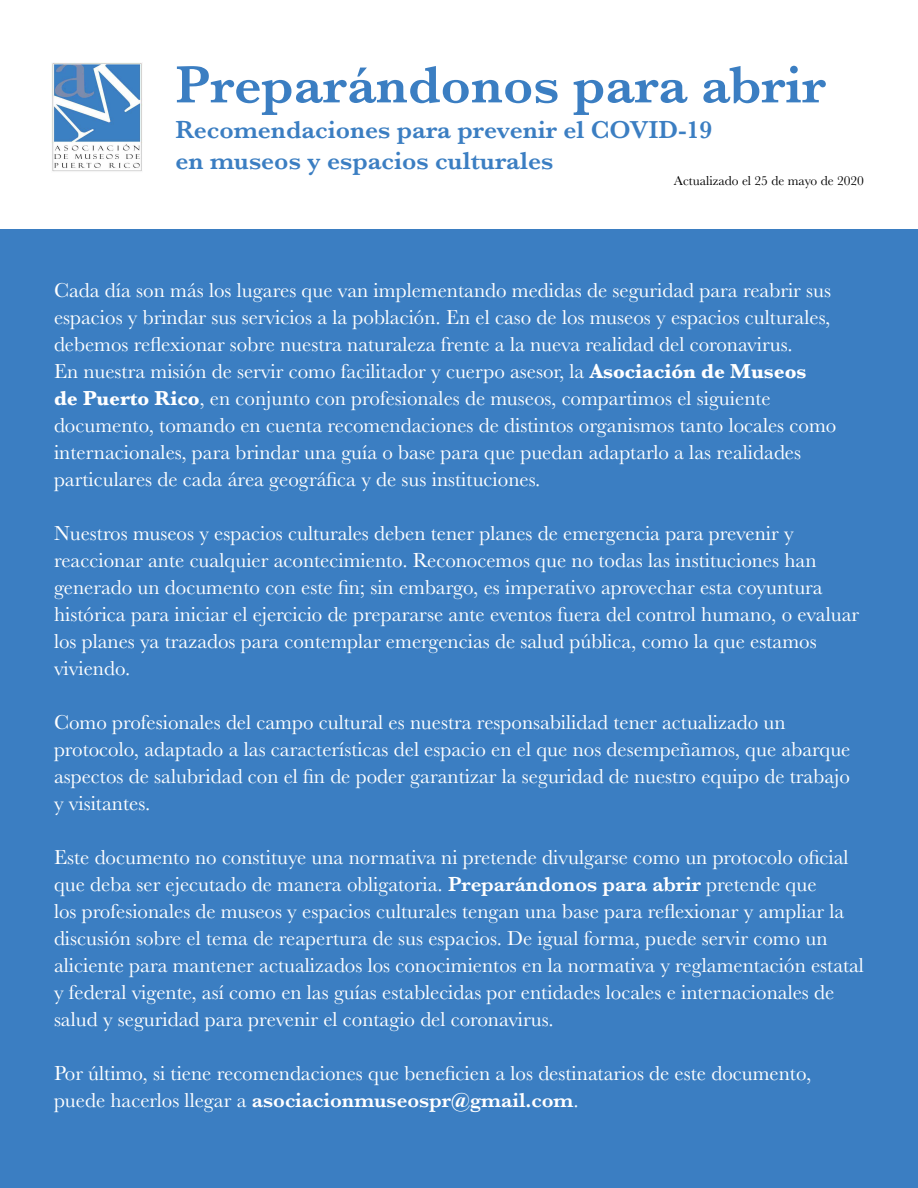
<style>
.page{position:relative;width:918px;height:1188px;background:#fff}
.page>*{position:absolute;margin:0;border:0;box-sizing:border-box;transform-origin:0 0}
.t1{font:600 54px "Baskerville";color:#3b7ec2}
.t2{font:600 25.5px/30.6px "Baskerville";color:#3b7ec2}
.t3{font:21px/27px "Baskerville";color:#fff}
.t4{font:13.5px "Baskerville";color:#000}
.s1{font-weight:700}
.s2{font-weight:600}
</style>
<div class="page">
<div style="left:0;top:230px;width:918px;height:958px;background:#3b7ec2"></div>
<img style="left:51px;top:62px;width:92px;height:110px">
<h1 class="t1" style="left:176px;top:47px;width:652px">Preparándonos para abrir</h1>
<p class="t2" style="left:176px;top:115px;width:538px">Recomendaciones para prevenir el COVID-19 en museos y espacios culturales</p>
<p class="t4" style="left:674px;top:172px;width:192px">Actualizado el 25 de mayo de 2020</p>
<p class="t3" style="left:54px;top:277px;width:784px">Cada día son más los lugares que van implementando medidas de seguridad para reabrir sus espacios y brindar sus servicios a la población. En el caso de los museos y espacios culturales, debemos reflexionar sobre nuestra naturaleza frente a la nueva realidad del coronavirus.<br>En nuestra misión de servir como facilitador y cuerpo asesor, la <span class="s1">Asociación de Museos<br>de Puerto Rico</span>, en conjunto con profesionales de museos, compartimos el siguiente documento, tomando en cuenta recomendaciones de distintos organismos tanto locales como internacionales, para brindar una guía o base para que puedan adaptarlo a las realidades particulares de cada área geográfica y de sus instituciones.</p>
<p class="t3" style="left:54px;top:520px;width:807px">Nuestros museos y espacios culturales deben tener planes de emergencia para prevenir y reaccionar ante cualquier acontecimiento. Reconocemos que no todas las instituciones han generado un documento con este fin; sin embargo, es imperativo aprovechar esta coyuntura histórica para iniciar el ejercicio de prepararse ante eventos fuera del control humano, o evaluar los planes ya trazados para contemplar emergencias de salud pública, como la que estamos viviendo.</p>
<p class="t3" style="left:54px;top:709px;width:798px">Como profesionales del campo cultural es nuestra responsabilidad tener actualizado un protocolo, adaptado a las características del espacio en el que nos desempeñamos, que abarque aspectos de salubridad con el fin de poder garantizar la seguridad de nuestro equipo de trabajo y visitantes.</p>
<p class="t3" style="left:54px;top:844px;width:812px">Este documento no constituye una normativa ni pretende divulgarse como un protocolo oficial que deba ser ejecutado de manera obligatoria. <span class="s2">Preparándonos para abrir</span> pretende que<br>los profesionales de museos y espacios culturales tengan una base para reflexionar y ampliar la discusión sobre el tema de reapertura de sus espacios. De igual forma, puede servir como un aliciente para mantener actualizados los conocimientos en la normativa y reglamentación estatal y federal vigente, así como en las guías establecidas por entidades locales e internacionales de salud y seguridad para prevenir el contagio del coronavirus.</p>
<p class="t3" style="left:54px;top:1060px;width:759px">Por último, si tiene recomendaciones que beneficien a los destinatarios de este documento, puede hacerlos llegar a <span class="s2">asociacionmuseospr@gmail.com</span>.</p>
</div>
